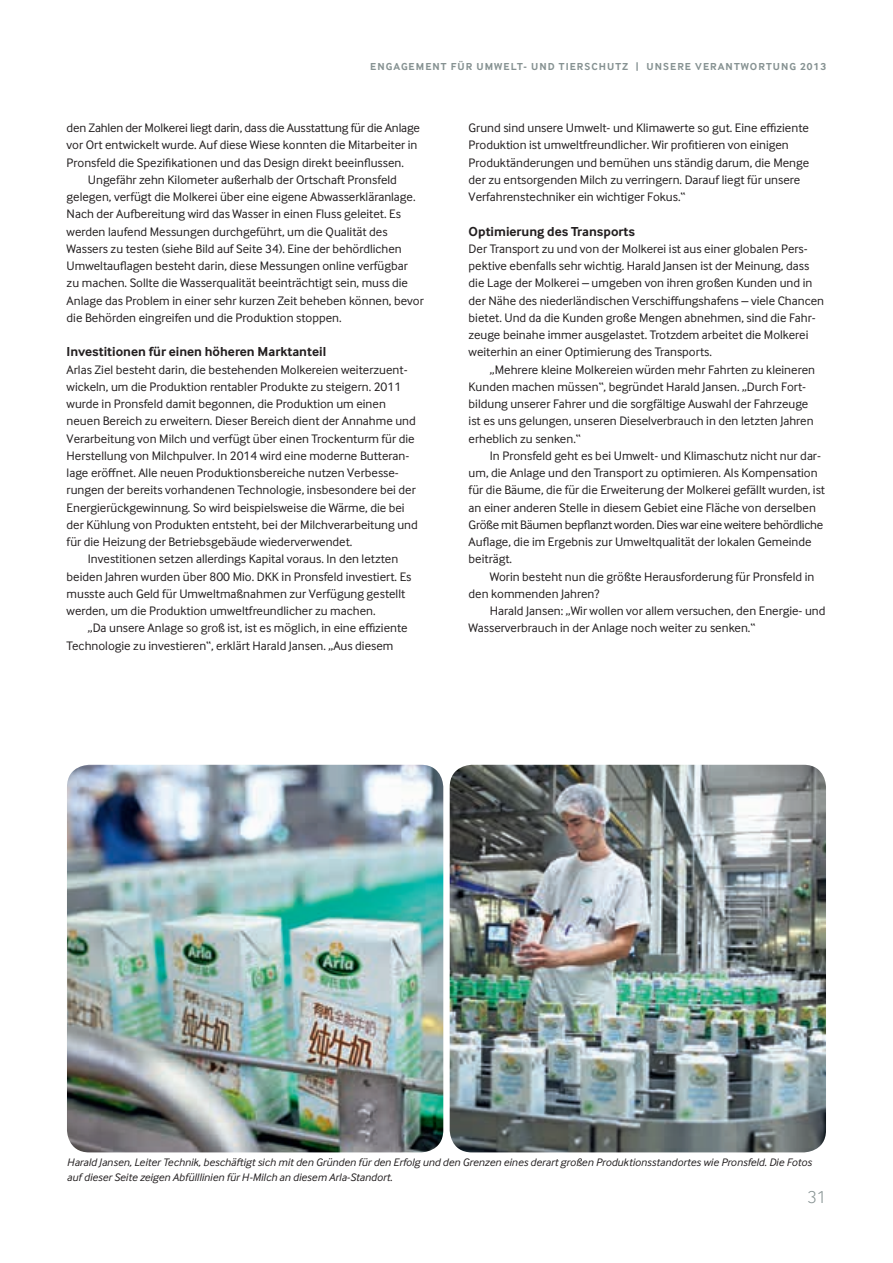
<style>
.page{position:relative;width:893px;height:1263px;background:#fff}
.page>*{position:absolute;margin:0;border:0;box-sizing:border-box;transform-origin:0 0}
.t1{font:300 18px "Inter Face Corp";color:#869292}
.t2{font:700 13.5px "Inter Face Corp";color:#231f20}
.t3{font:12.75px/17.2px "Inter Face Corp";color:#231f20}
.t4{font:italic 11.25px/15px "Inter Face Corp";color:#231f20}
.t5{font:700 10.5px "Inter Face Corp";letter-spacing:.1em;color:#869292}
</style>
<div class="page">
<img style="left:450px;top:765px;width:376px;height:387px">
<img style="left:67px;top:765px;width:376px;height:387px">
<p class="t5" style="left:370px;top:61px;width:457px">ENGAGEMENT FÜR UMWELT- UND TIERSCHUTZ | UNSERE VERANTWORTUNG 2013</p>
<p class="t3" style="left:67px;top:119px;width:355px">den Zahlen der Molkerei liegt darin, dass die Ausstattung für die Anlage</p>
<p class="t3" style="left:67px;top:136px;width:352px">vor Ort entwickelt wurde. Auf diese Wiese konnten die Mitarbeiter in</p>
<p class="t3" style="left:67px;top:154px;width:339px">Pronsfeld die Spezifikationen und das Design direkt beeinflussen.</p>
<p class="t3" style="left:88px;top:171px;width:310px">Ungefähr zehn Kilometer außerhalb der Ortschaft Pronsfeld</p>
<p class="t3" style="left:67px;top:188px;width:350px">gelegen, verfügt die Molkerei über eine eigene Abwasserkläranlage.</p>
<p class="t3" style="left:67px;top:205px;width:336px">Nach der Aufbereitung wird das Wasser in einen Fluss geleitet. Es</p>
<p class="t3" style="left:67px;top:223px;width:323px">werden laufend Messungen durchgeführt, um die Qualität des</p>
<p class="t3" style="left:67px;top:240px;width:337px">Wassers zu testen (siehe Bild auf Seite 34). Eine der behördlichen</p>
<p class="t3" style="left:67px;top:257px;width:343px">Umweltauflagen besteht darin, diese Messungen online verfügbar</p>
<p class="t3" style="left:67px;top:274px;width:343px">zu machen. Sollte die Wasserqualität beeinträchtigt sein, muss die</p>
<p class="t3" style="left:67px;top:292px;width:359px">Anlage das Problem in einer sehr kurzen Zeit beheben können, bevor</p>
<p class="t3" style="left:67px;top:309px;width:277px">die Behörden eingreifen und die Produktion stoppen.</p>
<p class="t2" style="left:67px;top:344px;width:261px">Investitionen für einen höheren Marktanteil</p>
<p class="t3" style="left:67px;top:361px;width:342px">Arlas Ziel besteht darin, die bestehenden Molkereien weiterzuent-</p>
<p class="t3" style="left:67px;top:378px;width:336px">wickeln, um die Produktion rentabler Produkte zu steigern. 2011</p>
<p class="t3" style="left:67px;top:395px;width:321px">wurde in Pronsfeld damit begonnen, die Produktion um einen</p>
<p class="t3" style="left:67px;top:412px;width:351px">neuen Bereich zu erweitern. Dieser Bereich dient der Annahme und</p>
<p class="t3" style="left:67px;top:430px;width:350px">Verarbeitung von Milch und verfügt über einen Trockenturm für die</p>
<p class="t3" style="left:67px;top:447px;width:344px">Herstellung von Milchpulver. In 2014 wird eine moderne Butteran-</p>
<p class="t3" style="left:67px;top:464px;width:334px">lage eröffnet. Alle neuen Produktionsbereiche nutzen Verbesse-</p>
<p class="t3" style="left:67px;top:481px;width:351px">rungen der bereits vorhandenen Technologie, insbesondere bei der</p>
<p class="t3" style="left:67px;top:499px;width:340px">Energierückgewinnung. So wird beispielsweise die Wärme, die bei</p>
<p class="t3" style="left:67px;top:516px;width:353px">der Kühlung von Produkten entsteht, bei der Milchverarbeitung und</p>
<p class="t3" style="left:67px;top:533px;width:287px">für die Heizung der Betriebsgebäude wiederverwendet.</p>
<p class="t3" style="left:88px;top:550px;width:312px">Investitionen setzen allerdings Kapital voraus. In den letzten</p>
<p class="t3" style="left:67px;top:568px;width:346px">beiden Jahren wurden über 800 Mio. DKK in Pronsfeld investiert. Es</p>
<p class="t3" style="left:67px;top:585px;width:340px">musste auch Geld für Umweltmaßnahmen zur Verfügung gestellt</p>
<p class="t3" style="left:67px;top:602px;width:311px">werden, um die Produktion umweltfreundlicher zu machen.</p>
<p class="t3" style="left:88px;top:619px;width:321px">„Da unsere Anlage so groß ist, ist es möglich, in eine effiziente</p>
<p class="t3" style="left:67px;top:637px;width:328px">Technologie zu investieren“, erklärt Harald Jansen. „Aus diesem</p>
<p class="t3" style="left:469px;top:119px;width:342px">Grund sind unsere Umwelt- und Klimawerte so gut. Eine effiziente Produktion ist umweltfreundlicher. Wir profitieren von einigen Produktänderungen und bemühen uns ständig darum, die Menge der zu entsorgenden Milch zu verringern. Darauf liegt für unsere Verfahrenstechniker ein wichtiger Fokus.“</p>
<p class="t2" style="left:469px;top:223px;width:168px">Optimierung des Transports</p>
<p class="t3" style="left:469px;top:240px;width:357px">Der Transport zu und von der Molkerei ist aus einer globalen Pers&shy;pektive ebenfalls sehr wichtig. Harald Jansen ist der Meinung, dass die Lage der Molkerei – umgeben von ihren großen Kunden und in der Nähe des niederländischen Verschiffungshafens – viele Chancen bietet. Und da die Kunden große Mengen abnehmen, sind die Fahr&shy;zeuge beinahe immer ausgelastet. Trotzdem arbeitet die Molkerei weiterhin an einer Optimierung des Transports.</p>
<p class="t3" style="left:469px;top:361px;width:348px;text-indent:21px">„Mehrere kleine Molkereien würden mehr Fahrten zu kleineren Kunden machen müssen“, begründet Harald Jansen. „Durch Fort&shy;bildung unserer Fahrer und die sorgfältige Auswahl der Fahrzeuge ist es uns gelungen, unseren Dieselverbrauch in den letzten Jahren erheblich zu senken.“</p>
<p class="t3" style="left:469px;top:447px;width:358px;text-indent:21px">In Pronsfeld geht es bei Umwelt- und Klimaschutz nicht nur dar&shy;um, die Anlage und den Transport zu optimieren. Als Kompensation für die Bäume, die für die Erweiterung der Molkerei gefällt wurden, ist an einer anderen Stelle in diesem Gebiet eine Fläche von derselben Größe mit Bäumen bepflanzt worden. Dies war eine weitere behördliche Auflage, die im Ergebnis zur Umweltqualität der lokalen Gemeinde beiträgt.</p>
<p class="t3" style="left:469px;top:568px;width:347px;text-indent:21px">Worin besteht nun die größte Herausforderung für Pronsfeld in den kommenden Jahren?</p>
<p class="t3" style="left:469px;top:602px;width:358px;text-indent:21px">Harald Jansen: „Wir wollen vor allem versuchen, den Energie- und<br>Wasserverbrauch in der Anlage noch weiter zu senken.“</p>
<p class="t4" style="left:67px;top:1155px;width:746px">Harald Jansen, Leiter Technik, beschäftigt sich mit den Gründen für den Erfolg und den Grenzen eines derart großen Produktionsstandortes wie Pronsfeld. Die Fotos auf dieser Seite zeigen Abfülllinien für H-Milch an diesem Arla-Standort.</p>
<h1 class="t1" style="left:807px;top:1186px;width:20px">31</h1>
</div>
